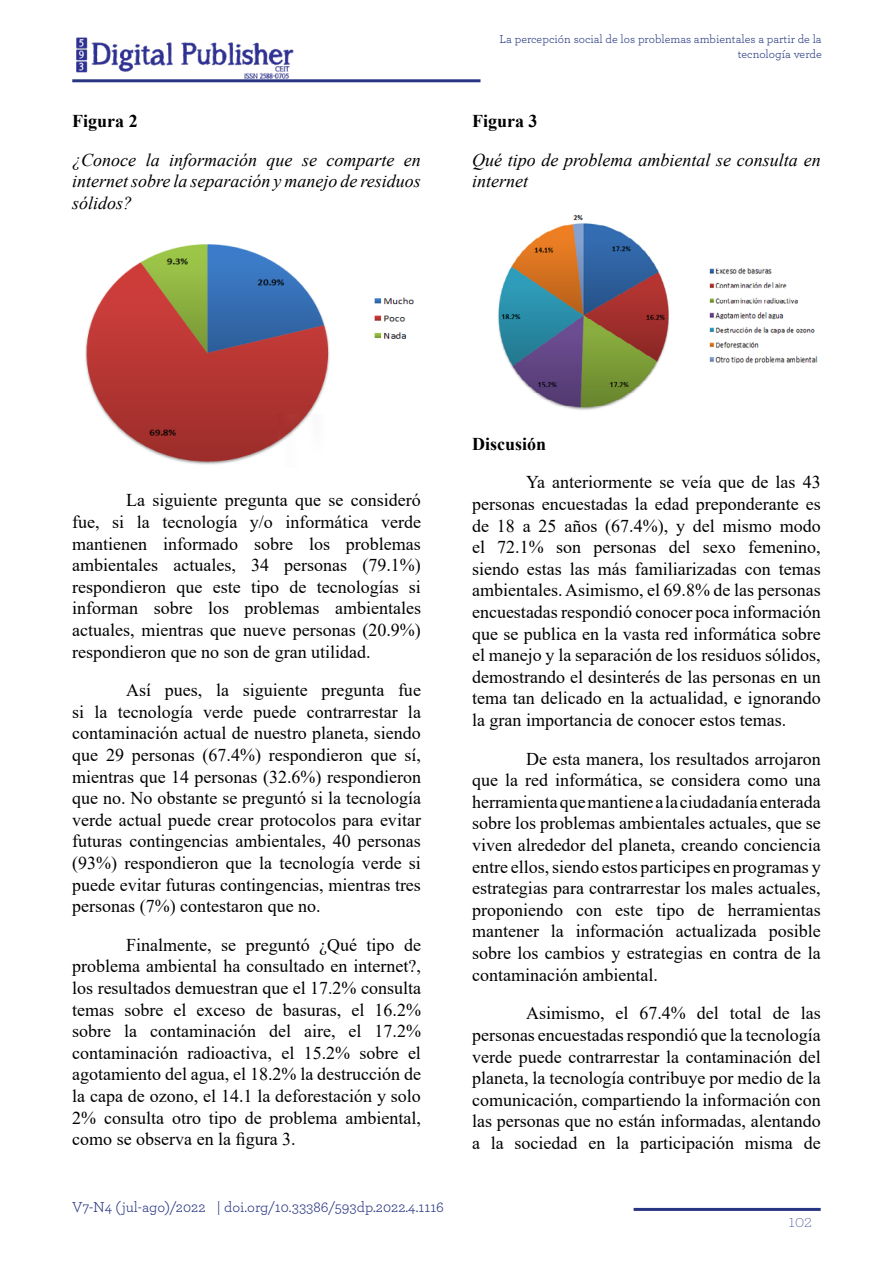
<style>
.page{position:relative;width:893px;height:1263px;background:#fff}
.page>*{position:absolute;margin:0;border:0;box-sizing:border-box;transform-origin:0 0}
.t1{font:18px/21.6px "Times New Roman";color:#000;text-align:justify}
.t2{font:italic 18px/21.6px "Times New Roman";color:#000;text-align:justify}
.t3{font:700 18px "Times New Roman";color:#000}
.t4{font:200 18px "Archer";color:#283583}
.t5{font:15px "Archer";color:#283583}
.t6{font:12px/14.4px "Archer";color:#25377f;text-align:right}
</style>
<div class="page">
<hr style="left:72px;top:79px;width:408px;height:3px;background:#283583">
<img style="left:76px;top:37px;width:218px;height:42px">
<hr style="left:634px;top:1208px;width:187px;height:3px;background:#283583">
<img style="left:85px;top:244px;width:329px;height:221px">
<img style="left:498px;top:214px;width:320px;height:196px">
<p class="t3" style="left:72px;top:108px;width:67px">Figura 2</p>
<p class="t2" style="left:72px;top:148px;width:350px">¿Conoce la información que se comparte en internet sobre la separación y manejo de residuos sólidos?</p>
<p class="t6" style="left:499px;top:32px;width:324px">La percepción social de los problemas ambientales a partir de la tecnología verde</p>
<p class="t3" style="left:472px;top:108px;width:67px">Figura 3</p>
<p class="t2" style="left:472px;top:148px;width:350px">Qué tipo de problema ambiental se consulta en internet</p>
<p class="t1" style="left:72px;top:489px;width:350px;text-indent:54px">La siguiente pregunta que se consideró fue, si la tecnología y/o informática verde mantienen informado sobre los problemas ambientales actuales, 34 personas (79.1%) respondieron que este tipo de tecnologías si informan sobre los problemas ambientales actuales, mientras que nueve personas (20.9%) respondieron que no son de gran utilidad.</p>
<p class="t1" style="left:72px;top:679px;width:350px;text-indent:54px">Así pues, la siguiente pregunta fue si la tecnología verde puede contrarrestar la contaminación actual de nuestro planeta, siendo que 29 personas (67.4%) respondieron que sí, mientras que 14 personas (32.6%) respondieron que no. No obstante se preguntó si la tecnología verde actual puede crear protocolos para evitar futuras contingencias ambientales, 40 personas (93%) respondieron que la tecnología verde si puede evitar futuras contingencias, mientras tres personas (7%) contestaron que no.</p>
<p class="t1" style="left:72px;top:933px;width:350px;text-indent:54px">Finalmente, se preguntó ¿Qué tipo de problema ambiental ha consultado en internet?, los resultados demuestran que el 17.2% consulta temas sobre el exceso de basuras, el 16.2% sobre la contaminación del aire, el 17.2% contaminación radioactiva, el 15.2% sobre el agotamiento del agua, el 18.2% la destrucción de la capa de ozono, el 14.1 la deforestación y solo 2% consulta otro tipo de problema ambiental, como se observa en la figura 3.</p>
<p class="t5" style="left:72px;top:1196px;width:135px">V7-N4 (jul-ago)/2022</p>
<p class="t5" style="left:217px;top:1196px;width:229px">| doi.org/10.33386/593dp.2022.4.1116</p>
<p class="t3" style="left:472px;top:431px;width:76px">Discusión</p>
<p class="t1" style="left:472px;top:471px;width:350px;text-indent:54px">Ya anteriormente se veía que de las 43 personas encuestadas la edad preponderante es de 18 a 25 años (67.4%), y del mismo modo el 72.1% son personas del sexo femenino, siendo estas las más familiarizadas con temas ambientales. Asimismo, el 69.8% de las personas encuestadas respondió conocer poca información que se publica en la vasta red informática sobre el manejo y la separación de los residuos sólidos, demostrando el desinterés de las personas en un tema tan delicado en la actualidad, e ignorando la gran importancia de conocer estos temas.</p>
<p class="t1" style="left:472px;top:747px;width:350px;text-indent:54px">De esta manera, los resultados arrojaron que la red informática, se considera como una herramienta que mantiene a la ciudadanía enterada sobre los problemas ambientales actuales, que se viven alrededor del planeta, creando conciencia entre ellos, siendo estos participes en programas y estrategias para contrarrestar los males actuales, proponiendo con este tipo de herramientas mantener la información actualizada posible sobre los cambios y estrategias en contra de la contaminación ambiental.</p>
<p class="t1" style="left:472px;top:1002px;width:350px;text-indent:54px">Asimismo, el 67.4% del total de las personas encuestadas respondió que la tecnología verde puede contrarrestar la contaminación del planeta, la tecnología contribuye por medio de la comunicación, compartiendo la información con las personas que no están informadas, alentando a la sociedad en la participación misma de</p>
<p class="t4" style="left:789px;top:1209px;width:25px">102</p>
</div>
